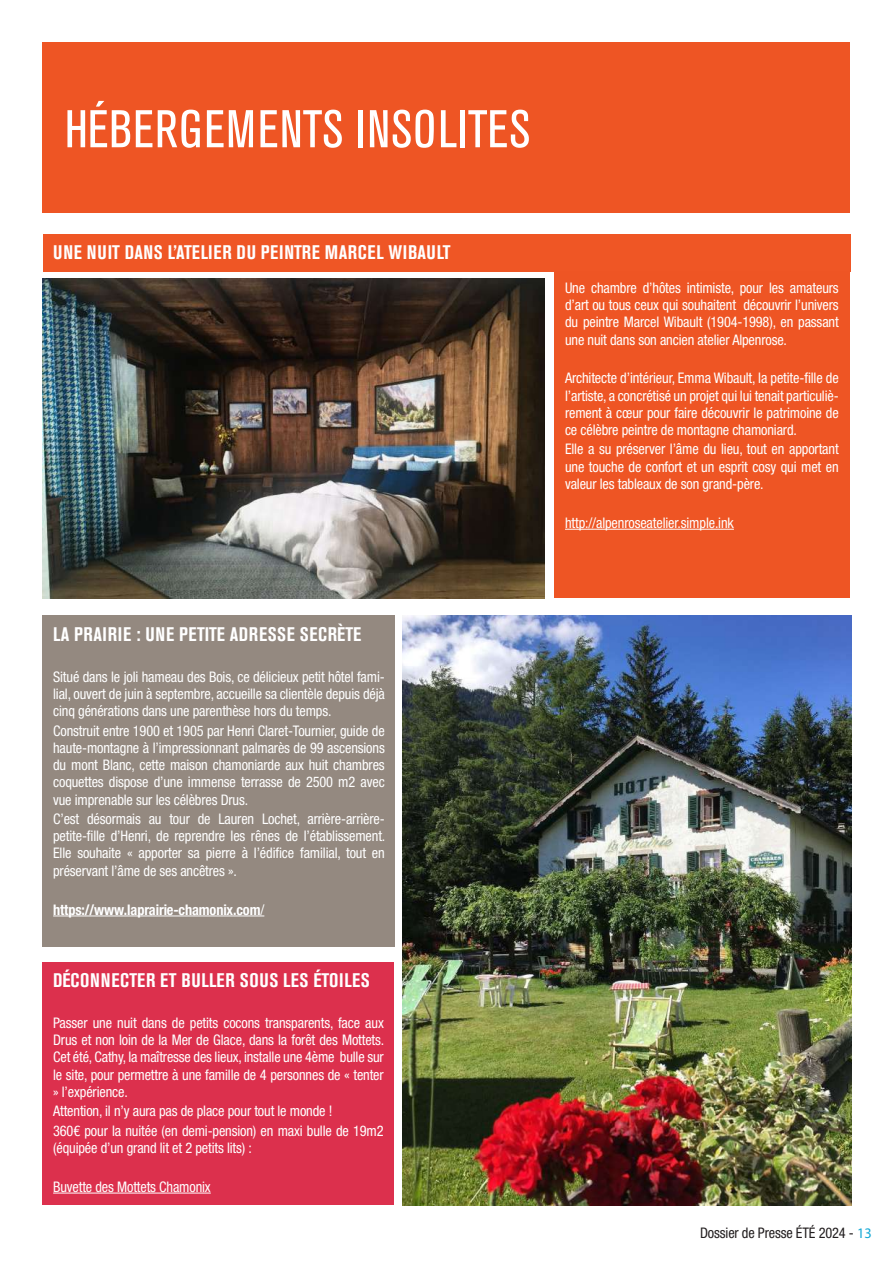
<style>
.page{position:relative;width:893px;height:1263px;background:#fff}
.page>*{position:absolute;margin:0;border:0;box-sizing:border-box;transform-origin:0 0}
.t1{font:condensed 52.5px "Akzidenz Grotesk BE";letter-spacing:.02em;color:#fff}
.t2{font:700 condensed 19.5px "Akzidenz Grotesk BE";letter-spacing:.035em;color:#fff}
.t3{font:condensed 14.7px/17.2px "Helvetica Neue LT Std";letter-spacing:-.01em;color:#fff;text-align:justify}
.t4{font:700 condensed 14.7px "Helvetica Neue LT Std";letter-spacing:-.01em;color:#fff}
.t5{font:condensed 14.7px "Helvetica Neue LT Std";letter-spacing:-.01em;color:#231f20}
.s1{font-weight:400}
.s2{font-family:"Myriad Pro";font-stretch:normal;color:#13a8d5}
</style>
<div class="page">
<div style="left:43px;top:43px;width:807px;height:170px;background:#ee5524"></div>
<div style="left:43px;top:234px;width:807px;height:38px;background:#ef5625"></div>
<div style="left:554px;top:272px;width:295px;height:326px;background:#ee5524"></div>
<hr style="left:565px;top:529px;width:169px;height:1px;background:#fff">
<img style="left:43px;top:279px;width:501px;height:319px">
<img style="left:403px;top:615px;width:448px;height:590px">
<div style="left:43px;top:616px;width:352px;height:331px;background:#948980"></div>
<hr style="left:53px;top:915px;width:211px;height:1px;background:#fff">
<div style="left:43px;top:962px;width:351px;height:242px;background:#dc304d"></div>
<hr style="left:53px;top:1193px;width:158px;height:1px;background:#fff">
<h1 class="t1" style="left:65px;top:100px;width:467px">HÉBERGEMENTS INSOLITES</h1>
<h2 class="t2" style="left:53px;top:241px;width:399px">UNE NUIT DANS L’ATELIER DU PEINTRE MARCEL WIBAULT</h2>
<h2 class="t2" style="left:53px;top:623px;width:310px">LA PRAIRIE : UNE PETITE ADRESSE SECRÈTE</h2>
<p class="t3" style="left:53px;top:668px;width:333px">Situé dans le joli hameau des Bois, ce délicieux petit hôtel fami&shy;lial, ouvert de juin à septembre, accueille sa clientèle depuis déjà cinq générations dans une parenthèse hors du temps.</p>
<p class="t3" style="left:53px;top:722px;width:333px">Construit entre 1900 et 1905 par Henri Claret-Tournier, guide de haute-montagne à l’impressionnant palmarès de 99 ascensions du mont Blanc, cette maison chamoniarde aux huit chambres coquettes dispose d’une immense terrasse de 2500 m2 avec vue imprenable sur les célèbres Drus.</p>
<p class="t3" style="left:53px;top:810px;width:334px">C’est désormais au tour de Lauren Lochet, arrière-arrière&shy;petite-fille d’Henri, de reprendre les rênes de l’établissement.<br>Elle souhaite « apporter sa pierre à l’édifice familial, tout en préservant l’âme de ses ancêtres ».</p>
<p class="t4" style="left:53px;top:900px;width:213px">https://www.laprairie-chamonix.com<span class="s1">/</span></p>
<h2 class="t2" style="left:53px;top:969px;width:318px">DÉCONNECTER ET BULLER SOUS LES ÉTOILES</h2>
<p class="t3" style="left:53px;top:1014px;width:333px">Passer une nuit dans de petits cocons transparents, face aux Drus et non loin de la Mer de Glace, dans la forêt des Mottets.<br>Cet été, Cathy, la maîtresse des lieux, installe une 4ème bulle sur le site, pour permettre à une famille de 4 personnes de « tenter » l’expérience.</p>
<p class="t3" style="left:53px;top:1101px;width:332px;line-height:19.4px">Attention, il n’y aura pas de place pour tout le monde !<br>360€ pour la nuitée (en demi-pension) en maxi bulle de 19m2</p>
<p class="t3" style="left:53px;top:1139px;width:200px">(équipée d’un grand lit et 2 petits lits) :</p>
<p class="t3" style="left:53px;top:1178px;width:159px">Buvette des Mottets Chamonix</p>
<p class="t3" style="left:565px;top:279px;width:275px">Une chambre d’hôtes intimiste, pour les amateurs d’art ou tous ceux qui souhaitent découvrir l’univers du peintre Marcel Wibault (1904-1998), en passant une nuit dans son ancien atelier Alpenrose.</p>
<p class="t3" style="left:565px;top:369px;width:275px">Architecte d’intérieur, Emma Wibault, la petite-fille de l’artiste, a concrétisé un projet qui lui tenait particuliè&shy;rement à cœur pour faire découvrir le patrimoine de ce célèbre peintre de montagne chamoniard.</p>
<p class="t3" style="left:565px;top:441px;width:275px">Elle a su préserver l’âme du lieu, tout en apportant une touche de confort et un esprit cosy qui met en valeur les tableaux de son grand-père.</p>
<p class="t3" style="left:565px;top:514px;width:170px">http://alpenroseatelier.simple.ink</p>
<p class="t5" style="left:700px;top:1224px;width:173px">Dossier de Presse ÉTÉ 2024 - <span class="s2">13</span></p>
</div>
